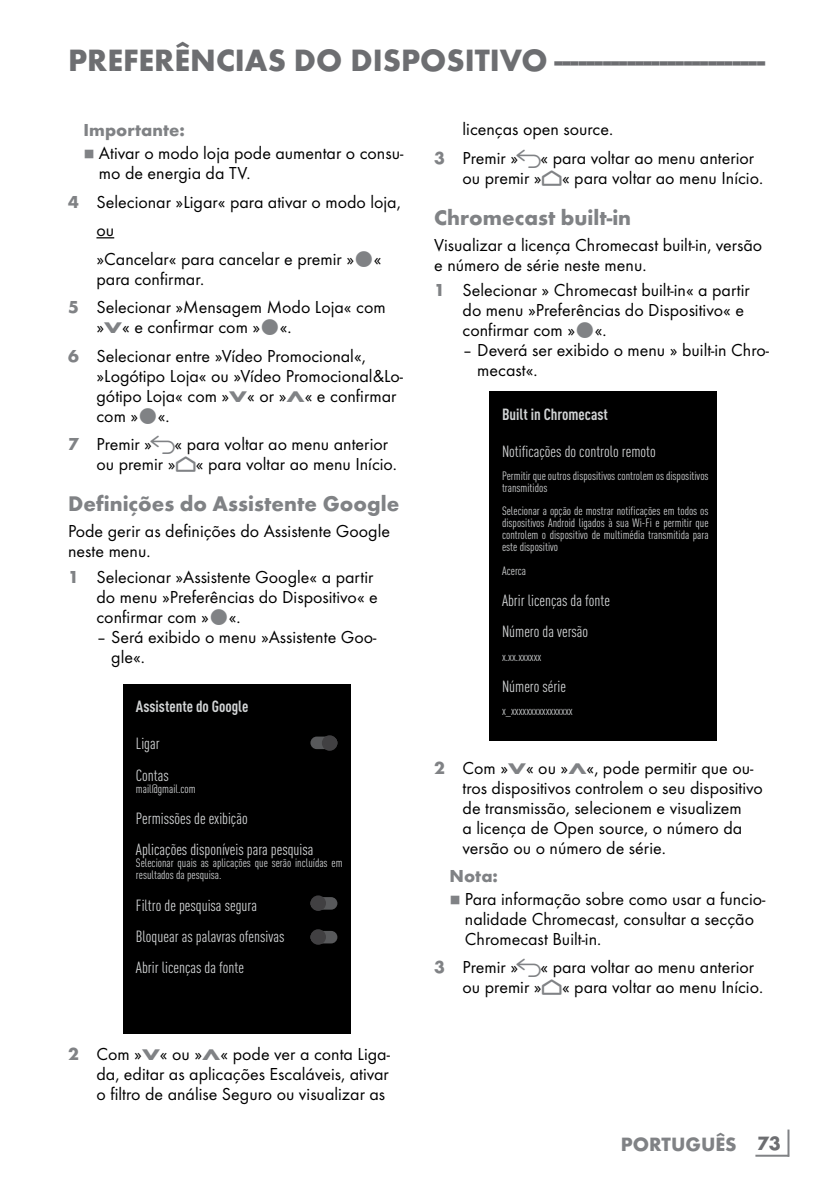
<style>
.page{position:relative;width:840px;height:1191px;background:#fff}
.page>*{position:absolute;margin:0;border:0;box-sizing:border-box;transform-origin:0 0}
.t1{font:700 32px "Futura TOT";color:#6d6e71}
.t2{font:700 22px "Futura TOT";color:#808285}
.t3{font:700 20px "Futura TOT";color:#808285}
.t4{font:18px/20px "Futura TOT Boo";color:#000}
.t5{font:700 18px "Futura TOT";letter-spacing:.005em;color:#808285}
.t6{font:condensed 16px/31.4px "DIN Pro";color:#d1d3d4}
.t7{font:700 condensed 16px "DIN Pro";color:#d1d3d4}
.t8{font:condensed 12px/12px "DIN Pro";color:#d1d3d4}
.t9{font:8px "Grund Son Se";color:#808285}
.s1{font-family:"Futura TOT";font-weight:700;color:#808285}
.s2{font-family:"Futura TOT";font-weight:700;font-size:16px;color:#808285}
.s3{font-family:"Arcelik TS9 Android";font-size:20px;color:#808285}
.s4{font-family:"Arcelik TS9 Android";font-size:24px;color:#808285}
.s5{color:#6d6e71}
</style>
<div class="page">
<hr style="left:787px;top:1129px;width:2px;height:27px;background:#808285">
<hr style="left:755px;top:1154px;width:33px;height:2px;background:#808285">
<svg style="left:96px;top:237px;width:18px;height:1px"></svg>
<div style="left:123px;top:684px;width:227px;height:349px;background:#000"></div>
<div style="left:310px;top:736px;width:27px;height:13px;background:#58595b;border-radius:6px"></div>
<div style="left:322px;top:735px;width:15px;height:16px;background:#414042;border-radius:50%"></div>
<div style="left:310px;top:897px;width:27px;height:12px;background:#58595b;border-radius:6px"></div>
<div style="left:310px;top:895px;width:16px;height:16px;background:#414042;border-radius:50%"></div>
<div style="left:310px;top:931px;width:27px;height:12px;background:#58595b;border-radius:6px"></div>
<div style="left:310px;top:929px;width:16px;height:15px;background:#414042;border-radius:50%"></div>
<div style="left:489px;top:391px;width:227px;height:350px;background:#000"></div>
<h1 class="t1" style="left:68px;top:40px;width:698px">PREFERÊNCIAS DO DISPOSITIVO---------------------------</h1>
<p class="t5" style="left:83px;top:119px;width:103px">Importante:</p>
<p class="t9" style="left:83px;top:150px;width:13px">7</p>
<p class="t4" style="left:99px;top:143px;width:306px">Ativar o modo loja pode aumentar o consu&shy;mo de energia da TV.</p>
<p class="t4" style="left:96px;top:187px;width:306px;line-height:28.6px;text-indent:-28px"><span class="s1">4</span> Selecionar »Ligar« para ativar o modo loja, ou<br>»Cancelar« para cancelar e premir » «</p>
<p class="t4" style="left:68px;top:264px;width:319px;line-height:28.6px;text-indent:28px">para confirmar.<br><span class="s1">5</span> Selecionar »Mensagem Modo Loja« com</p>
<p class="t4" style="left:68px;top:313px;width:299px;line-height:28.6px;text-indent:28px">»<span class="s2">V</span>« e confirmar com » «.<br><span class="s1">6</span> Selecionar entre »Vídeo Promocional«,</p>
<p class="t4" style="left:96px;top:365px;width:308px">»Logótipo Loja« ou »Vídeo Promocional&amp;Lo&shy;gótipo Loja« com »<span class="s2">V</span>« or »<span class="s2">Λ</span>« e confirmar com » «.</p>
<p class="t4" style="left:96px;top:434px;width:302px;text-indent:-28px"><span class="s1">7</span> Premir » <span class="s3">R</span>« para voltar ao menu anterior ou premir »<span class="s4">P</span>« para voltar ao menu Início.</p>
<p class="t2" style="left:68px;top:490px;width:332px">Definições do Assistente Google</p>
<p class="t4" style="left:68px;top:521px;width:323px">Pode gerir as definições do Assistente Google neste menu.</p>
<p class="t4" style="left:96px;top:566px;width:283px;text-indent:-28px"><span class="s1">1</span> Selecionar »Assistente Google« a partir do menu »Preferências do Dispositivo« e confirmar com » «.</p>
<p class="t4" style="left:111px;top:626px;width:267px;text-indent:-15px">– Será exibido o menu »Assistente Goo&shy;gle«.</p>
<p class="t7" style="left:136px;top:694px;width:114px">Assistente do Google</p>
<p class="t6" style="left:136px;top:727px;width:34px">Ligar<br>Contas</p>
<p class="t8" style="left:136px;top:781px;width:61px">mail@gmail.com</p>
<p class="t6" style="left:136px;top:801px;width:179px">Permissões de exibição<br>Aplicações disponíveis para pesquisa</p>
<p class="t8" style="left:136px;top:856px;width:208px">Selecionar quais as aplicações que serão incluídas em resultados da pesquisa.</p>
<p class="t6" style="left:136px;top:888px;width:150px">Filtro de pesquisa segura<br>Bloquear as palavras ofensivas<br>Abrir licenças da fonte</p>
<p class="t4" style="left:96px;top:1043px;width:295px;text-align:justify;text-indent:-28px"><span class="s1">2</span> Com »<span class="s2">V</span>« ou »<span class="s2">Λ</span>« pode ver a conta Liga&shy;da, editar as aplicações Escaláveis, ativar o filtro de análise Seguro ou visualizar as</p>
<p class="t4" style="left:434px;top:115px;width:321px;line-height:28.6px;text-indent:28px">licenças open source.<br><span class="s1">3</span> Premir » <span class="s3">R</span>« para voltar ao menu anterior</p>
<p class="t4" style="left:462px;top:168px;width:302px">ou premir »<span class="s4">P</span>« para voltar ao menu Início.</p>
<p class="t2" style="left:434px;top:204px;width:198px">Chromecast built-in</p>
<p class="t4" style="left:434px;top:234px;width:329px">Visualizar a licença Chromecast built-in, versão e número de série neste menu.</p>
<p class="t4" style="left:462px;top:280px;width:288px;text-indent:-28px"><span class="s1">1</span> Selecionar » Chromecast built-in« a partir do menu »Preferências do Dispositivo« e confirmar com » «.</p>
<p class="t4" style="left:477px;top:340px;width:293px;text-indent:-15px">– Deverá ser exibido o menu » built-in Chro&shy;mecast«.</p>
<p class="t7" style="left:501px;top:402px;width:107px">Built in Chromecast</p>
<p class="t6" style="left:501px;top:434px;width:155px">Notificações do controlo remoto</p>
<p class="t8" style="left:501px;top:469px;width:208px">Permitir que outros dispositivos controlem os dispositivos transmitidos</p>
<p class="t8" style="left:501px;top:504px;width:208px;text-align:justify">Selecionar a opção de mostrar notificações em todos os dispositivos Android ligados à sua Wi-Fi e permitir que controlem o dispositivo de multimédia transmitida para este dispositivo</p>
<p class="t8" style="left:501px;top:563px;width:26px">Acerca</p>
<p class="t6" style="left:501px;top:583px;width:109px">Abrir licenças da fonte<br>Número da versão</p>
<p class="t8" style="left:501px;top:649px;width:41px">x.xx.xxxxxx</p>
<p class="t6" style="left:501px;top:669px;width:65px">Número série</p>
<p class="t8" style="left:501px;top:704px;width:72px">x_xxxxxxxxxxxxxxxx</p>
<p class="t4" style="left:462px;top:757px;width:302px;text-indent:-28px"><span class="s1">2</span> Com »<span class="s2">V</span>« ou »<span class="s2">Λ</span>«, pode permitir que ou&shy;tros dispositivos controlem o seu dispositivo de transmissão, selecionem e visualizem<br>a licença de Open source, o número da versão ou o número de série.</p>
<p class="t5" style="left:449px;top:865px;width:50px">Nota:</p>
<p class="t9" style="left:449px;top:895px;width:13px">7</p>
<p class="t4" style="left:464px;top:888px;width:302px">Para informação sobre como usar a funcio&shy;nalidade Chromecast, consultar a secção<br>Chromecast Built-in.</p>
<p class="t4" style="left:462px;top:957px;width:302px;text-indent:-28px"><span class="s1">3</span> Premir » <span class="s3">R</span>« para voltar ao menu anterior ou premir »<span class="s4">P</span>« para voltar ao menu Início.</p>
<p class="t3" style="left:620px;top:1131px;width:161px">PORTUGUÊS <span class="s5">73</span></p>
</div>
